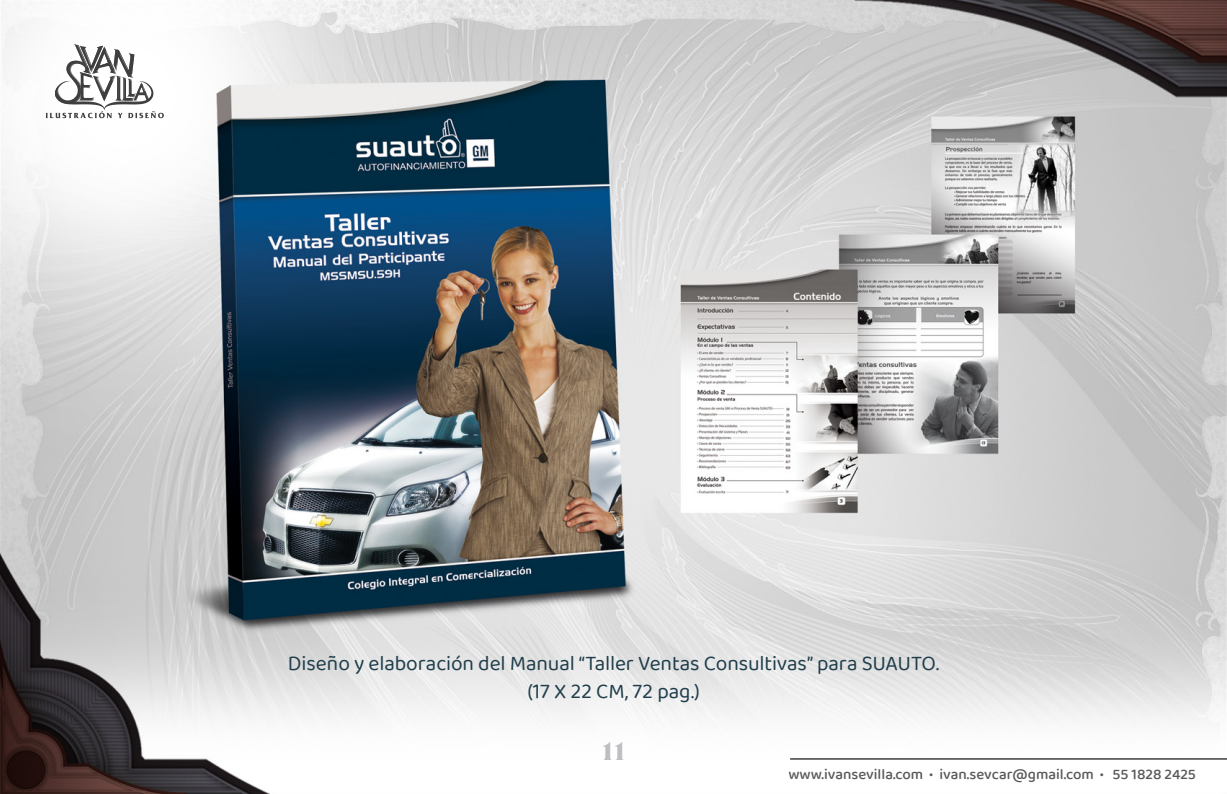
<style>
.page{position:relative;width:1227px;height:794px;background:#fff}
.page>*{position:absolute;margin:0;border:0;box-sizing:border-box;transform-origin:0 0}
.t1{font:700 27px "France";color:#bdbec1}
.t2{font:21px/28.5px "Baloo Chettan 2";letter-spacing:-.005em;color:#203e4c;text-align:center}
.t3{font:500 15px "Baloo 2";color:#58595b}
</style>
<div class="page">
<img style="left:0;top:0;width:1227px;height:793px">
<svg style="left:46px;top:44px;width:118px;height:74px"></svg>
<hr style="left:790px;top:758px;width:437px;height:1px;background:#3f3f40">
<p class="t2" style="left:288px;top:648px;width:652px">Diseño y elaboración del Manual “Taller Ventas Consultivas” para SUAUTO. (17 X 22 CM, 72 pag.)</p>
<p class="t1" style="left:600px;top:736px;width:29px">11</p>
<p class="t3" style="left:788px;top:763px;width:409px">www.ivansevilla.com • ivan.sevcar@gmail.com • 55 1828 2425</p>
</div>
